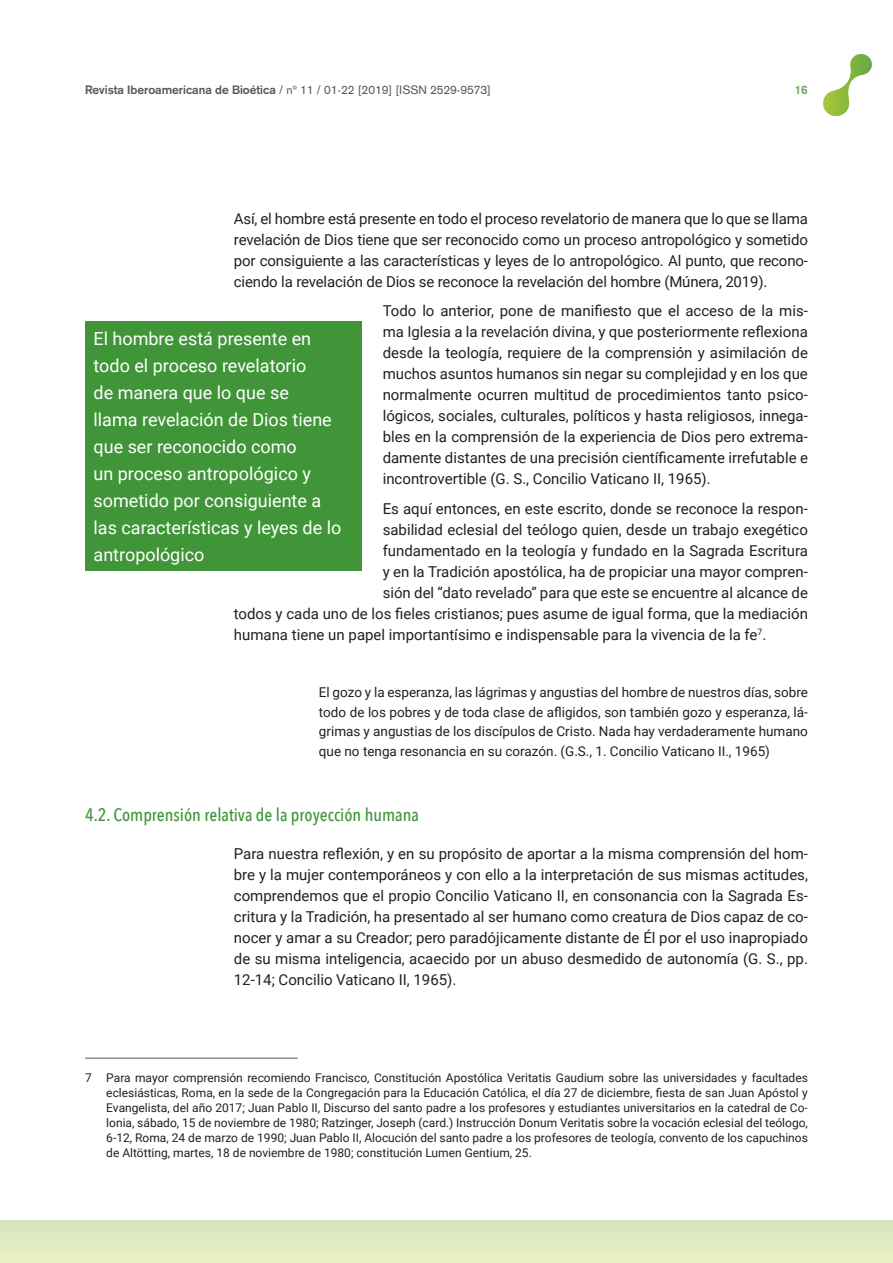
<style>
.page{position:relative;width:893px;height:1263px;background:#fff}
.page>*{position:absolute;margin:0;border:0;box-sizing:border-box;transform-origin:0 0}
.t1{font:18px/27px "Roboto";color:#fff}
.t2{font:500 18px "Avenir Next Condensed";color:#3f9537}
.t3{font:15px/21px "Roboto";color:#231f20;text-align:justify}
.t4{font:13.5px/19.5px "Roboto";color:#231f20;text-align:justify}
.t5{font:12px/15px "Roboto";color:#231f20;text-align:justify}
.t6{font:12px "Akzidenz Grotesk";color:#57585a}
.t7{font:700 12px "Akzidenz Grotesk";color:#66a554}
.s1{font-weight:700}
</style>
<div class="page">
<div style="left:0;top:1220px;width:893px;height:43px;background:#deeac2"></div>
<svg style="left:823px;top:54px;width:49px;height:62px"></svg>
<hr style="left:85px;top:1058px;width:213px;height:1px;background:#57585a">
<div style="left:85px;top:321px;width:276px;height:250px;background:#3f9537"></div>
<p class="t6" style="left:85px;top:83px;width:407px"><span class="s1">Revista Iberoamericana de Bioética</span> / nº 11 / 01-22 [2019] [ISSN 2529-9573]</p>
<p class="t7" style="left:795px;top:83px;width:15px">16</p>
<p class="t3" style="left:234px;top:207px;width:576px">Así, el hombre está presente en todo el proceso revelatorio de manera que lo que se llama revelación de Dios tiene que ser reconocido como un proceso antropológico y sometido por consiguiente a las características y leyes de lo antropológico. Al punto, que recono&shy;ciendo la revelación de Dios se reconoce la revelación del hombre (Múnera, 2019).</p>
<p class="t3" style="left:383px;top:300px;width:427px">Todo lo anterior, pone de manifiesto que el acceso de la mis&shy;ma Iglesia a la revelación divina, y que posteriormente reflexiona desde la teología, requiere de la comprensión y asimilación de muchos asuntos humanos sin negar su complejidad y en los que normalmente ocurren multitud de procedimientos tanto psico&shy;lógicos, sociales, culturales, políticos y hasta religiosos, innega&shy;bles en la comprensión de la experiencia de Dios pero extrema&shy;damente distantes de una precisión científicamente irrefutable e incontrovertible (G. S., Concilio Vaticano II, 1965).</p>
<p class="t3" style="left:383px;top:497px;width:427px">Es aquí entonces, en este escrito, donde se reconoce la respon-</p>
<p class="t3" style="left:383px;top:518px;width:427px">sabilidad eclesial del teólogo quien, desde un trabajo exegético</p>
<p class="t3" style="left:383px;top:539px;width:427px">fundamentado en la teología y fundado en la Sagrada Escritura</p>
<p class="t3" style="left:383px;top:560px;width:427px">y en la Tradición apostólica, ha de propiciar una mayor compren-</p>
<p class="t3" style="left:383px;top:581px;width:427px">sión del “dato revelado” para que este se encuentre al alcance de</p>
<p class="t3" style="left:234px;top:602px;width:576px">todos y cada uno de los fieles cristianos; pues asume de igual forma, que la mediación</p>
<p class="t3" style="left:234px;top:623px;width:534px">humana tiene un papel importantísimo e indispensable para la vivencia de la fe<sup>7</sup>.</p>
<p class="t1" style="left:94px;top:324px;width:249px">El hombre está presente en todo el proceso revelatorio<br>de manera que lo que se<br>llama revelación de Dios tiene que ser reconocido como<br>un proceso antropológico y sometido por consiguiente a las características y leyes de lo antropológico</p>
<p class="t4" style="left:319px;top:682px;width:490px">El gozo y la esperanza, las lágrimas y angustias del hombre de nuestros días, sobre todo de los pobres y de toda clase de afligidos, son también gozo y esperanza, lá&shy;grimas y angustias de los discípulos de Cristo. Nada hay verdaderamente humano que no tenga resonancia en su corazón. (G.S., 1. Concilio Vaticano II., 1965)</p>
<p class="t2" style="left:85px;top:804px;width:335px">4.2. Comprensión relativa de la proyección humana</p>
<p class="t3" style="left:234px;top:842px;width:576px">Para nuestra reflexión, y en su propósito de aportar a la misma comprensión del hom&shy;bre y la mujer contemporáneos y con ello a la interpretación de sus mismas actitudes, comprendemos que el propio Concilio Vaticano II, en consonancia con la Sagrada Es&shy;critura y la Tradición, ha presentado al ser humano como creatura de Dios capaz de co&shy;nocer y amar a su Creador; pero paradójicamente distante de Él por el uso inapropiado de su misma inteligencia, acaecido por un abuso desmedido de autonomía (G. S., pp.<br>12-14; Concilio Vaticano II, 1965).</p>
<p class="t5" style="left:106px;top:1069px;width:703px;text-indent:-21px">7 Para mayor comprensión recomiendo Francisco, Constitución Apostólica Veritatis Gaudium sobre las universidades y facultades eclesiásticas, Roma, en la sede de la Congregación para la Educación Católica, el día 27 de diciembre, fiesta de san Juan Apóstol y Evangelista, del año 2017; Juan Pablo II, Discurso del santo padre a los profesores y estudiantes universitarios en la catedral de Co&shy;lonia, sábado, 15 de noviembre de 1980; Ratzinger, Joseph (card.) Instrucción Donum Veritatis sobre la vocación eclesial del teólogo, 6-12, Roma, 24 de marzo de 1990; Juan Pablo II, Alocución del santo padre a los profesores de teología, convento de los capuchinos de Altötting, martes, 18 de noviembre de 1980; constitución Lumen Gentium, 25.</p>
</div>
